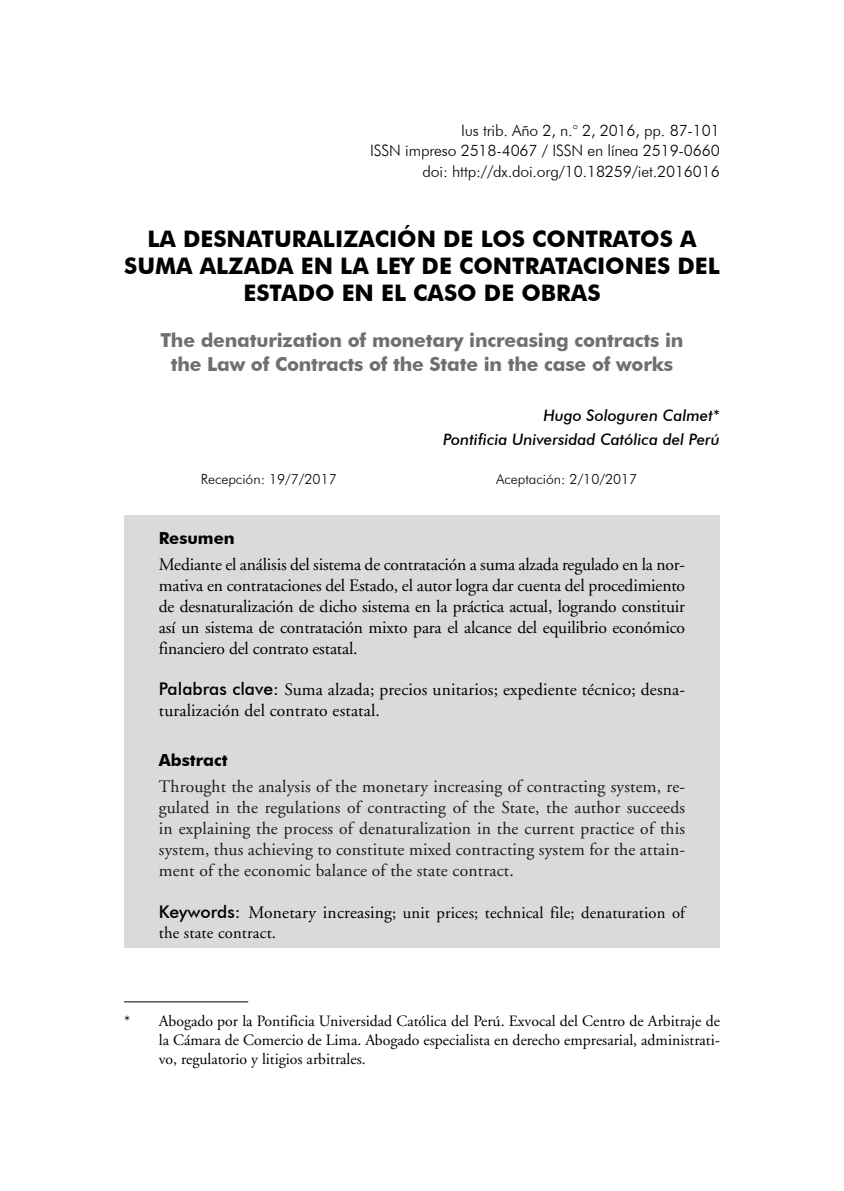
<style>
.page{position:relative;width:844px;height:1191px;background:#fff}
.page>*{position:absolute;margin:0;border:0;box-sizing:border-box;transform-origin:0 0}
.t1{font:700 22.75px/27.3px "Futura BT";color:#000;text-align:center}
.t2{font:700 19.25px/23.1px "Futura BT";letter-spacing:-.01em;color:#706f6f;text-align:center}
.t3{font:17.5px/21px "Adobe Garamond";letter-spacing:.01em;color:#000;text-align:justify}
.t4{font:17.5px/21px "Adobe Garamond";letter-spacing:.01em;color:#1b1b1b;text-align:justify}
.t5{font:16.62px/19.9px "Adobe Garamond";letter-spacing:.01em;color:#000}
.t6{font:700 16.62px "Futura BT";color:#000}
.t7{font:15.75px/18.9px "Adobe Garamond";color:#000;text-align:justify}
.t8{font:300 15.75px/20.3px "Futura BT";letter-spacing:-.01em;color:#000;text-align:right}
.t9{font:italic 500 15.75px/23.8px "Futura BT";color:#000;text-align:right}
.t10{font:300 14px "Futura BT";color:#000}
.s1{font-family:"Futura BT";font-weight:500}
.s2{font-family:"Futura BT";font-weight:500;font-size:17.5px}
.s3{font-size:17.5px}
</style>
<div class="page">
<div style="left:124px;top:515px;width:595px;height:432px;background:#dadada"></div>
<hr style="left:124px;top:1001px;width:124px;height:1px;background:#000">
<p class="t8" style="left:370px;top:120px;width:351px">Ius trib. Año 2, n.° 2, 2016, pp. 87-101<br>ISSN impreso 2518-4067 / ISSN en línea 2519-0660 doi: http://dx.doi.org/10.18259/iet.2016016</p>
<h1 class="t1" style="left:124px;top:225px;width:597px">LA DESNATURALIZACIÓN DE LOS CONTRATOS A<br>SUMA ALZADA EN LA LEY DE CONTRATACIONES DEL<br>ESTADO EN EL CASO DE OBRAS</h1>
<p class="t2" style="left:160px;top:329px;width:524px">The denaturization of monetary increasing contracts in the Law of Contracts of the State in the case of works</p>
<p class="t9" style="left:443px;top:403px;width:278px">Hugo Sologuren Calmet*<br>Pontificia Universidad Católica del Perú</p>
<p class="t10" style="left:201px;top:471px;width:137px">Recepción: 19/7/2017</p>
<p class="t10" style="left:496px;top:471px;width:143px">Aceptación: 2/10/2017</p>
<p class="t6" style="left:159px;top:528px;width:77px">Resumen</p>
<p class="t3" style="left:159px;top:554px;width:527px">Mediante el análisis del sistema de contratación a suma alzada regulado en la nor&shy;mativa en contrataciones del Estado, el autor logra dar cuenta del procedimiento de desnaturalización de dicho sistema en la práctica actual, logrando constituir así un sistema de contratación mixto para el alcance del equilibrio económico financiero del contrato estatal.</p>
<p class="t3" style="left:159px;top:679px;width:527px"><span class="s1">Palabras clave:</span> Suma alzada; precios unitarios; expediente técnico; desna&shy;turalización del contrato estatal.</p>
<p class="t6" style="left:159px;top:750px;width:70px">Abstract</p>
<p class="t4" style="left:159px;top:776px;width:527px">Throught the analysis of the monetary increasing of contracting system, re&shy;gulated in the regulations of contracting of the State, the author succeeds in explaining the process of denaturalization in the current practice of this system, thus achieving to constitute mixed contracting system for the attain&shy;ment of the economic balance of the state contract.</p>
<p class="t5" style="left:159px;top:903px;width:527px"><span class="s2">Keywords:</span> <span class="s3">Monetary increasing</span>; unit prices; technical file; denaturation of the state contract.</p>
<p class="t7" style="left:159px;top:1012px;width:562px;text-indent:-35px">* Abogado por la Pontificia Universidad Católica del Perú. Exvocal del Centro de Arbitraje de la Cámara de Comercio de Lima. Abogado especialista en derecho empresarial, administrati&shy;vo, regulatorio y litigios arbitrales.</p>
</div>
